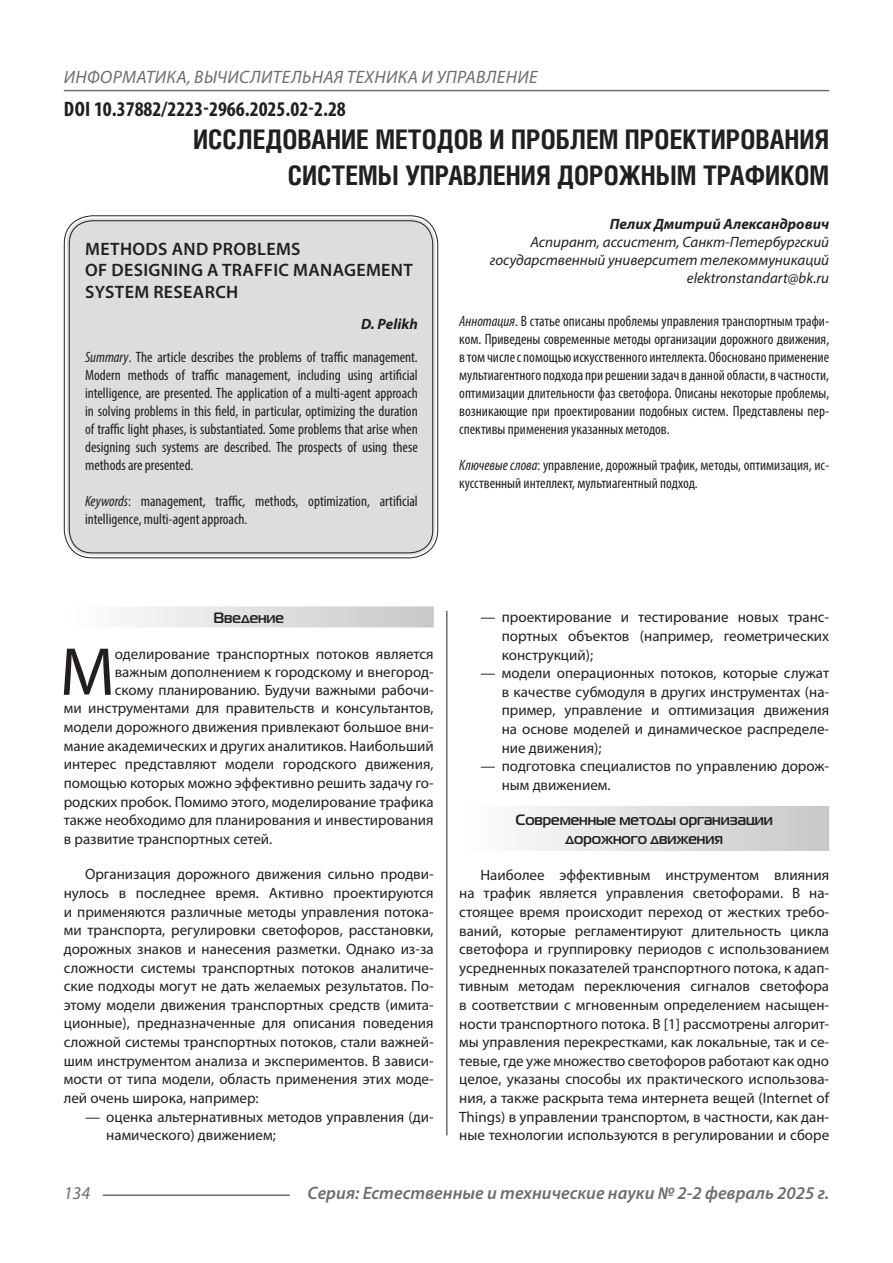
<style>
.page{position:relative;width:893px;height:1263px;background:#fff}
.page>*{position:absolute;margin:0;border:0;box-sizing:border-box;transform-origin:0 0}
.Статья_текст_первый{font:68.4px "Myriad Pro";color:#231f20}
.Статья_название{font:700 27px/36px "Helios Cond C";color:#231f20;text-align:right}
.ДОИ{font:700 condensed 21px "Myriad Pro";color:#231f20}
.Статья_название_англ{font:600 18px/21.6px "Myriad Pro";letter-spacing:.02em;color:#231f20}
.t1{font:italic 600 18px "Myriad Pro";color:#6c6d70}
.t2{font:italic 18px "Myriad Pro";letter-spacing:.02em;color:#6c6d70}
.Статья_текст{font:15px/18.6px "Myriad Pro";color:#231f20;text-align:justify}
.Статья_аннотация_тек{font:condensed 15px/18px "Myriad Pro";color:#231f20;text-align:justify}
.Статья_аннотация_анг{font:condensed 15px/18px "Myriad Pro";color:#231f20;text-align:justify}
.Статья_текст_первый-2{font:15px "Myriad Pro";color:#231f20}
.Статья_автор_инфо{font:italic 15px/18px "Myriad Pro";color:#231f20;text-align:right}
.Статья_подзаголовок{font:700 15px/18.6px "Magistral C";color:#231f20;text-align:center}
.Статья_автор_инфо-2{font:italic 700 15px "Myriad Pro";color:#231f20}
.Статья_автор_англ{font:italic 700 15px "Myriad Pro";color:#231f20}
.s1{font-style:italic}
</style>
<div class="page">
<hr style="left:446px;top:128px;width:1px;height:1007px;background:#231f20">
<hr style="left:103px;top:1194px;width:187px;height:2px;background:#6c6d70">
<hr style="left:64px;top:90px;width:765px;height:1px;background:#6c6d70">
<div style="left:441px;top:128px;width:13px;height:483px;background:#fff"></div>
<div style="left:67px;top:218px;width:368px;height:337px;background:#dcdddf;border-radius:26px"></div>
<div style="left:69px;top:220px;width:364px;height:333px;border:1px solid #231f20;border-radius:23px"></div>
<div style="left:64px;top:606px;width:370px;height:21px;background:linear-gradient(to right,#fefeff,#c6c8ca)"></div>
<div style="left:459px;top:806px;width:370px;height:45px;background:linear-gradient(to right,#fefeff,#c6c8ca)"></div>
<p class="t2" style="left:64px;top:66px;width:475px">ИНФОРМАТИКА, ВЫЧИСЛИТЕЛЬНАЯ ТЕХНИКА И УПРАВЛЕНИЕ</p>
<p class="ДОИ" style="left:64px;top:96px;width:283px">DOI 10.37882/2223-2966.2025.02-2.28</p>
<p class="Статья_название" style="left:193px;top:121px;width:638px">ИССЛЕДОВАНИЕ МЕТОДОВ И ПРОБЛЕМ ПРОЕКТИРОВАНИЯ<br>СИСТЕМЫ УПРАВЛЕНИЯ ДОРОЖНЫМ ТРАФИКОМ</p>
<p class="Статья_автор_инфо-2" style="left:610px;top:214px;width:221px">Пелих Дмитрий Александрович</p>
<p class="Статья_автор_инфо" style="left:490px;top:232px;width:341px">Аспирант, ассистент, Санкт-Петербургский государственный университет телекоммуникаций</p>
<p class="Статья_автор_инфо" style="left:687px;top:268px;width:144px">elektronstandart@bk.ru</p>
<p class="Статья_аннотация_тек" style="left:459px;top:312px;width:371px"><span class="s1">Аннотация</span>. В статье описаны проблемы управления транспортным трафи&shy;ком. Приведены современные методы организации дорожного движения, в том числе с помощью искусственного интеллекта. Обосновано применение мультиагентного подхода при решении задач в данной области, в частности, оптимизации длительности фаз светофора. Описаны некоторые проблемы, возникающие при проектировании подобных систем. Представлены пер&shy;спективы применения указанных методов.</p>
<p class="Статья_аннотация_тек" style="left:459px;top:456px;width:371px"><span class="s1">Ключевые слова</span>: управление, дорожный трафик, методы, оптимизация, ис&shy;кусственный интеллект, мультиагентный подход.</p>
<p class="Статья_название_англ" style="left:85px;top:237px;width:329px">METHODS AND PROBLEMS<br>OF DESIGNING A TRAFFIC MANAGEMENT<br>SYSTEM RESEARCH</p>
<p class="Статья_автор_англ" style="left:361px;top:314px;width:58px">D. Pelikh</p>
<p class="Статья_аннотация_анг" style="left:85px;top:348px;width:334px"><span class="s1">Summary</span>. The article describes the problems of traffic management.<br>Modern methods of traffic management, including using artificial intelligence, are presented. The application of a multi-agent approach in solving problems in this field, in particular, optimizing the duration of traffic light phases, is substantiated. Some problems that arise when designing such systems are described. The prospects of using these methods are presented.</p>
<p class="Статья_аннотация_анг" style="left:85px;top:492px;width:334px"><span class="s1">Keywords</span>: management, traffic, methods, optimization, artificial intelligence, multi-agent approach.</p>
<p class="Статья_подзаголовок" style="left:213px;top:608px;width:72px">Введение</p>
<p class="Статья_текст_первый" style="left:60px;top:630px;width:57px">М</p>
<p class="Статья_текст_первый-2" style="left:115px;top:644px;width:320px">оделирование транспортных потоков является</p>
<p class="Статья_текст_первый-2" style="left:115px;top:662px;width:320px">важным дополнением к городскому и внегород-</p>
<p class="Статья_текст_первый-2" style="left:115px;top:680px;width:320px">скому планированию. Будучи важными рабочи-</p>
<p class="Статья_текст_первый-2" style="left:64px;top:699px;width:371px">ми инструментами для правительств и консультантов,</p>
<p class="Статья_текст_первый-2" style="left:64px;top:718px;width:371px">модели дорожного движения привлекают большое вни-</p>
<p class="Статья_текст_первый-2" style="left:64px;top:736px;width:371px">мание академических и других аналитиков. Наибольший</p>
<p class="Статья_текст_первый-2" style="left:64px;top:755px;width:371px">интерес представляют модели городского движения,</p>
<p class="Статья_текст_первый-2" style="left:64px;top:774px;width:371px">помощью которых можно эффективно решить задачу го-</p>
<p class="Статья_текст_первый-2" style="left:64px;top:792px;width:371px">родских пробок. Помимо этого, моделирование трафика</p>
<p class="Статья_текст_первый-2" style="left:64px;top:811px;width:371px">также необходимо для планирования и инвестирования</p>
<p class="Статья_текст_первый-2" style="left:64px;top:829px;width:210px">в развитие транспортных сетей.</p>
<p class="Статья_текст" style="left:64px;top:865px;width:371px;text-indent:21px">Организация дорожного движения сильно продви&shy;нулось в последнее время. Активно проектируются и применяются различные методы управления потока&shy;ми транспорта, регулировки светофоров, расстановки, дорожных знаков и нанесения разметки. Однако из-за сложности системы транспортных потоков аналитиче&shy;ские подходы могут не дать желаемых результатов. По&shy;этому модели движения транспортных средств (имита&shy;ционные), предназначенные для описания поведения сложной системы транспортных потоков, стали важней&shy;шим инструментом анализа и экспериментов. В зависи&shy;мости от типа модели, область применения этих моде&shy;лей очень широка, например:</p>
<p class="Статья_текст" style="left:106px;top:1107px;width:329px;text-indent:-21px">— оценка альтернативных методов управления (ди&shy;намического) движением;</p>
<p class="Статья_текст" style="left:502px;top:608px;width:329px;text-indent:-21px">— проектирование и тестирование новых транс&shy;портных объектов (например, геометрических конструкций);</p>
<p class="Статья_текст" style="left:502px;top:664px;width:329px;text-indent:-21px">— модели операционных потоков, которые служат в качестве субмодуля в других инструментах (на&shy;пример, управление и оптимизация движения на основе моделей и динамическое распределе&shy;ние движения);</p>
<p class="Статья_текст" style="left:502px;top:757px;width:329px;text-indent:-21px">— подготовка специалистов по управлению дорож&shy;ным движением.</p>
<p class="Статья_подзаголовок" style="left:515px;top:810px;width:259px">Современные методы организации дорожного движения</p>
<p class="Статья_текст" style="left:459px;top:865px;width:371px;text-indent:21px">Наиболее эффективным инструментом влияния на трафик является управления светофорами. В на&shy;стоящее время происходит переход от жестких требо&shy;ваний, которые регламентируют длительность цикла светофора и группировку периодов с использованием усредненных показателей транспортного потока, к адап&shy;тивным методам переключения сигналов светофора в соответствии с мгновенным определением насыщен&shy;ности транспортного потока. В [1] рассмотрены алгорит&shy;мы управления перекрестками, как локальные, так и се&shy;тевые, где уже множество светофоров работают как одно целое, указаны способы их практического использова&shy;ния, а также раскрыта тема интернета вещей (Internet of Things) в управлении транспортом, в частности, как дан&shy;ные технологии используются в регулировании и сборе</p>
<p class="t2" style="left:64px;top:1182px;width:28px">134</p>
<p class="t1" style="left:308px;top:1182px;width:523px">Серия: Естественные и технические науки № 2-2 февраль 2025 г.</p>
</div>
